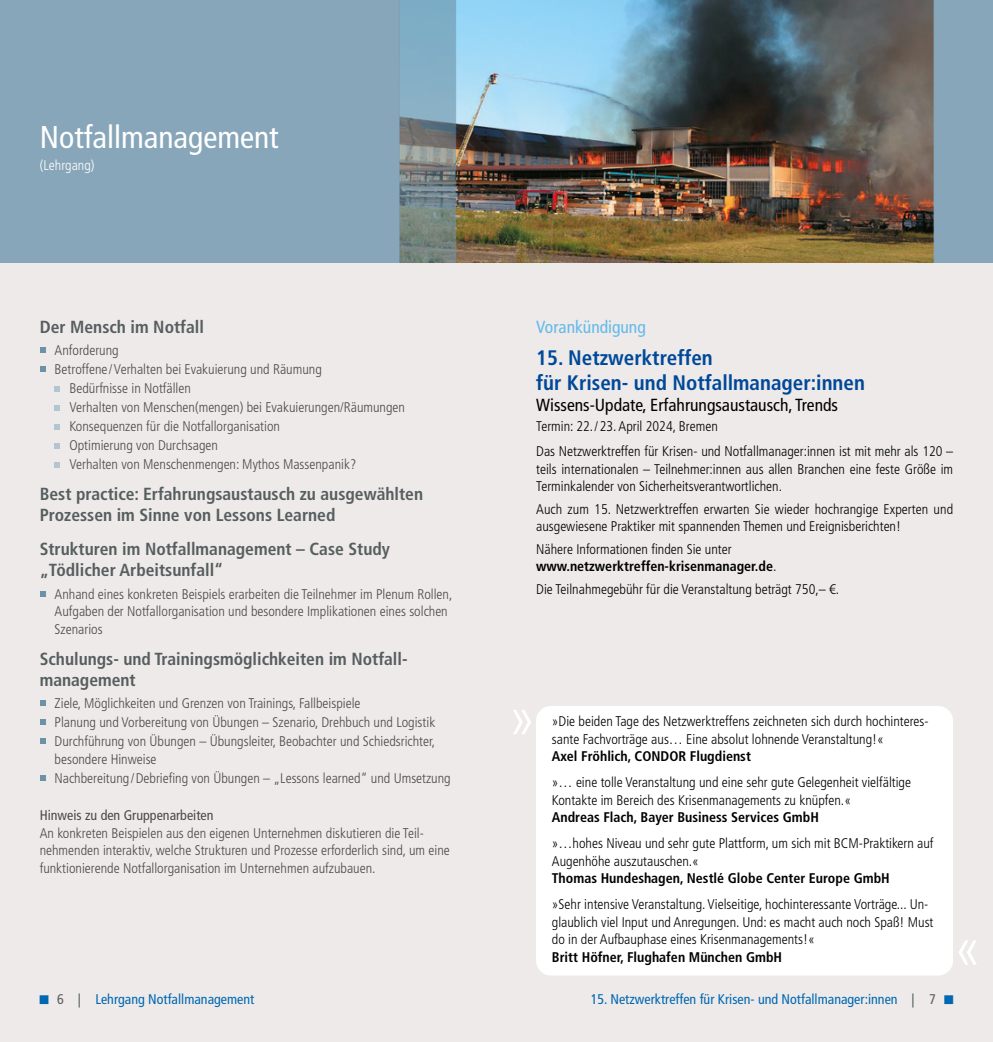
<style>
.page{position:relative;width:993px;height:1042px;background:#fff}
.page>*{position:absolute;margin:0;border:0;box-sizing:border-box;transform-origin:0 0}
.t1{font:300 condensed 59.5px "Frutiger LT Std";color:#fff}
.t2{font:condensed 31.5px "Frutiger LT Std";color:#fff}
.t3{font:700 condensed 21px/25.2px "Frutiger LT Std";color:#00489a}
.t4{font:700 condensed 17.5px/21px "Frutiger LT Std";color:#575e5f}
.t5{font:condensed 17.5px "Frutiger LT Std";color:#000}
.t6{font:condensed 17.5px "Frutiger LT Std";color:#62baea}
.t7{font:300 condensed 14px/17.5px "Frutiger LT Std";color:#000}
.t8{font:300 condensed 14px/17.5px "Frutiger LT Std";color:#4a4a49}
.t9{font:700 condensed 14px/17.5px "Frutiger LT Std";color:#000}
.t10{font:condensed 14px "Frutiger LT Std";color:#0067b1}
.t11{font:condensed 14px "Frutiger LT Std";color:#4a4a49}
.t12{font:300 condensed 14px "Frutiger LT Std";color:#fff}
.s1{font-weight:300}
.s2{color:#575e5f}
</style>
<div class="page">
<div style="left:0;top:0;width:992px;height:1042px;background:#edeae9"></div>
<img style="left:0;top:0;width:992px;height:263px">
<svg style="left:40px;top:347px;width:5px;height:6px"></svg>
<svg style="left:40px;top:366px;width:5px;height:6px"></svg>
<svg style="left:55px;top:386px;width:5px;height:6px"></svg>
<svg style="left:55px;top:405px;width:5px;height:6px"></svg>
<svg style="left:55px;top:424px;width:5px;height:6px"></svg>
<svg style="left:55px;top:443px;width:5px;height:6px"></svg>
<svg style="left:55px;top:462px;width:5px;height:6px"></svg>
<svg style="left:40px;top:591px;width:5px;height:6px"></svg>
<svg style="left:40px;top:700px;width:5px;height:6px"></svg>
<svg style="left:40px;top:719px;width:5px;height:6px"></svg>
<svg style="left:40px;top:738px;width:5px;height:6px"></svg>
<svg style="left:40px;top:775px;width:5px;height:5px"></svg>
<div style="left:536px;top:706px;width:416px;height:269px;background:#fff;border-radius:15px"></div>
<h2 class="t2" style="left:40px;top:118px;width:240px">Notfallmanagement</h2>
<p class="t12" style="left:40px;top:157px;width:56px">(Lehrgang)</p>
<p class="t4" style="left:40px;top:316px;width:166px">Der Mensch im Notfall</p>
<p class="t8" style="left:55px;top:342px;width:66px">Anforderung</p>
<p class="t8" style="left:55px;top:361px;width:269px">Betroffene/Verhalten bei Evakuierung und Räumung</p>
<p class="t8" style="left:69px;top:380px;width:123px">Bedürfnisse in Notfällen</p>
<p class="t8" style="left:69px;top:399px;width:337px">Verhalten von Menschen(mengen) bei Evakuierungen/Räumungen</p>
<p class="t8" style="left:69px;top:418px;width:212px">Konsequenzen für die Notfallorganisation</p>
<p class="t8" style="left:69px;top:437px;width:150px">Optimierung von Durchsagen</p>
<p class="t8" style="left:69px;top:456px;width:288px">Verhalten von Menschenmengen: Mythos Massenpanik?</p>
<p class="t4" style="left:40px;top:483px;width:385px">Best practice: Erfahrungsaustausch zu ausgewählten<br>Prozessen im Sinne von Lessons Learned</p>
<p class="t4" style="left:40px;top:539px;width:351px">Strukturen im Notfallmanagement – Case Study „Tödlicher Arbeitsunfall“</p>
<p class="t8" style="left:55px;top:585px;width:399px">Anhand eines konkreten Beispiels erarbeiten die Teilnehmer im Plenum Rollen,<br>Aufgaben der Notfallorganisation und besondere Implikationen eines solchen<br>Szenarios</p>
<p class="t4" style="left:40px;top:648px;width:368px">Schulungs- und Trainingsmöglichkeiten im Notfall&shy;management</p>
<p class="t8" style="left:55px;top:694px;width:382px;line-height:19.1px">Ziele, Möglichkeiten und Grenzen von Trainings, Fallbeispiele<br>Planung und Vorbereitung von Übungen – Szenario, Drehbuch und Logistik<br>Durchführung von Übungen – Übungsleiter, Beobachter und Schiedsrichter,</p>
<p class="t8" style="left:55px;top:749px;width:397px;line-height:19.1px">besondere Hinweise<br>Nachbereitung/Debriefing von Übungen – „Lessons learned“ und Umsetzung</p>
<p class="t11" style="left:40px;top:807px;width:175px">Hinweis zu den Gruppenarbeiten</p>
<p class="t8" style="left:40px;top:824px;width:411px">An konkreten Beispielen aus den eigenen Unternehmen diskutieren die Teil&shy;nehmenden interaktiv, welche Strukturen und Prozesse erforderlich sind, um eine funktionierende Notfallorganisation im Unternehmen aufzubauen.</p>
<p class="t6" style="left:536px;top:316px;width:111px">Vorankündigung</p>
<h3 class="t3" style="left:536px;top:345px;width:330px">15. Netzwerktreffen<br>für Krisen- und Notfallmanager:innen</h3>
<p class="t5" style="left:536px;top:395px;width:303px">Wissens-Update, Erfahrungsaustausch, Trends</p>
<p class="t7" style="left:536px;top:414px;width:418px;line-height:24.8px">Termin: 22./23. April 2024, Bremen<br>Das Netzwerktreffen für Krisen- und Notfallmanager:innen ist mit mehr als 120 –</p>
<p class="t7" style="left:536px;top:460px;width:418px">teils internationalen – Teilnehmer:innen aus allen Branchen eine feste Größe im<br>Terminkalender von Sicherheitsverantwortlichen.</p>
<p class="t7" style="left:536px;top:500px;width:418px">Auch zum 15. Netzwerktreffen erwarten Sie wieder hochrangige Experten und ausgewiesene Praktiker mit spannenden Themen und Ereignisberichten!</p>
<p class="t9" style="left:536px;top:540px;width:241px"><span class="s1">Nähere Informationen finden Sie unter </span>www.netzwerktreffen-krisenmanager.de<span class="s1">.</span></p>
<p class="t7" style="left:536px;top:580px;width:304px">Die Teilnahmegebühr für die Veranstaltung beträgt 750,– €.</p>
<h1 class="t1" style="left:507px;top:683px;width:30px">»</h1>
<p class="t7" style="left:551px;top:713px;width:378px">»Die beiden Tage des Netzwerktreffens zeichneten sich durch hochinteres&shy;sante Fachvorträge aus… Eine absolut lohnende Veranstaltung!«</p>
<p class="t9" style="left:551px;top:748px;width:200px">Axel Fröhlich, CONDOR Flugdienst</p>
<p class="t7" style="left:551px;top:774px;width:360px">»… eine tolle Veranstaltung und eine sehr gute Gelegenheit vielfältige<br>Kontakte im Bereich des Krisenmanagements zu knüpfen.«</p>
<p class="t9" style="left:551px;top:809px;width:268px">Andreas Flach, Bayer Business Services GmbH</p>
<p class="t7" style="left:551px;top:835px;width:383px">»…hohes Niveau und sehr gute Plattform, um sich mit BCM-Praktikern auf<br>Augenhöhe auszutauschen.«</p>
<p class="t9" style="left:551px;top:869px;width:339px">Thomas Hundeshagen, Nestlé Globe Center Europe GmbH</p>
<p class="t7" style="left:551px;top:896px;width:383px">»Sehr intensive Veranstaltung. Vielseitige, hochinteressante Vorträge... Un&shy;glaublich viel Input und Anregungen. Und: es macht auch noch Spaß! Must do in der Aufbauphase eines Krisenmanagements!«</p>
<p class="t9" style="left:551px;top:948px;width:231px">Britt Höfner, Flughafen München GmbH</p>
<h1 class="t1" style="left:952px;top:913px;width:30px">«</h1>
<p class="t10" style="left:40px;top:991px;width:216px">■ <span class="s2">6 |</span> Lehrgang Notfallmanagement</p>
<p class="t10" style="left:590px;top:991px;width:364px">15. Netzwerktreffen für Krisen- und Notfallmanager:innen <span class="s2">| 7</span> ■</p>
</div>
